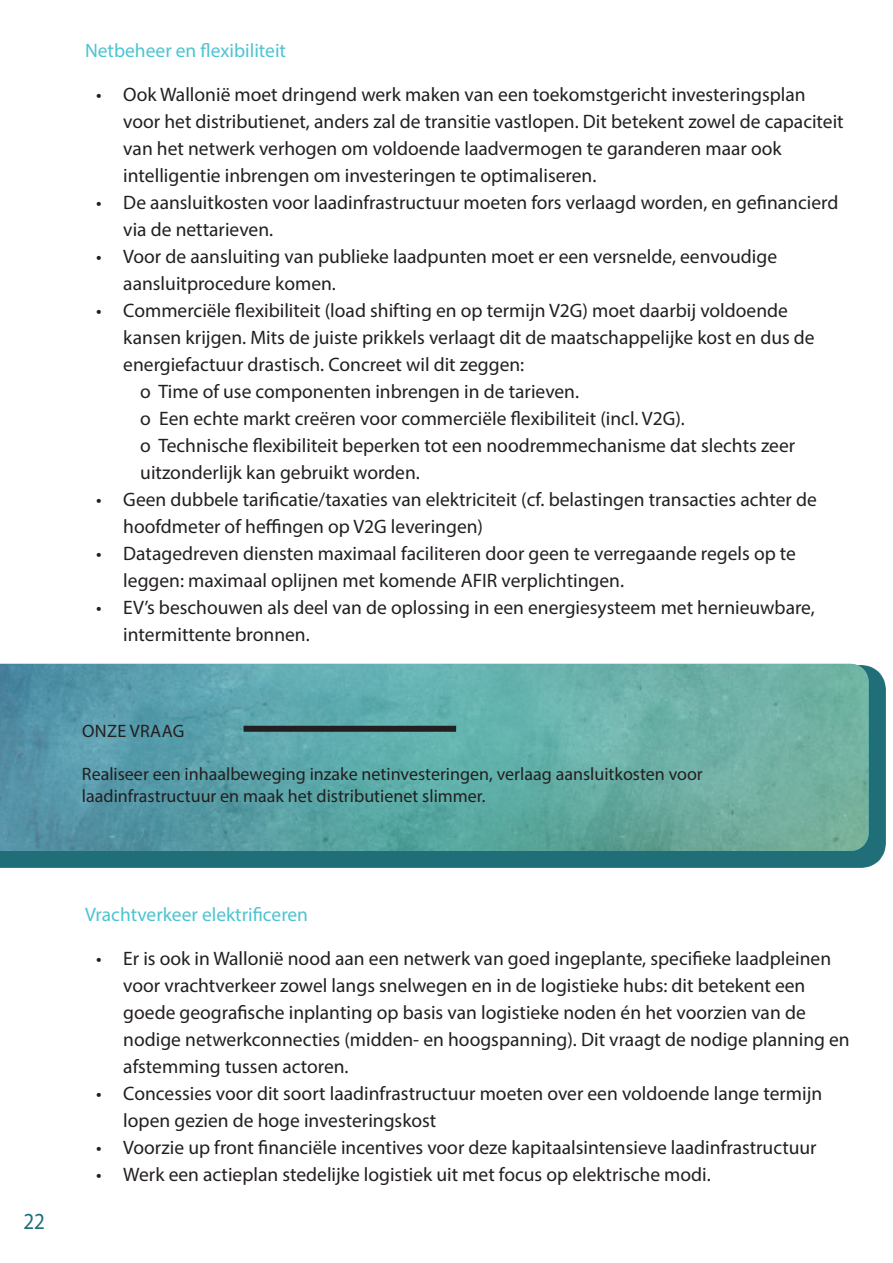
<style>
.page{position:relative;width:893px;height:1263px;background:#fff}
.page>*{position:absolute;margin:0;border:0;box-sizing:border-box;transform-origin:0 0}
.t1{font:23.1px "Myriad Pro";color:#206e77;scale:.91 1}
.t2{font:19.5px/27px "Myriad Pro";color:#231f20}
.Page_Section_Title_-_Bold_Blue{font:19.5px "Myriad Pro";color:#4dc4d1}
.t3{font:18px/21.6px "Myriad Pro";color:#231f20}
.t4{font:18px "Myriad Pro";letter-spacing:.02em;color:#231f20}
</style>
<div class="page">
<div style="left:0;top:665px;width:885px;height:202px;background:#206e77"></div>
<img style="left:0;top:664px;width:869px;height:187px">
<div style="left:243px;top:726px;width:213px;height:6px;background:#231f20"></div>
<p class="Page_Section_Title_-_Bold_Blue" style="left:85px;top:39px;width:202px">Netbeheer en flexibiliteit</p>
<p class="t2" style="left:123px;top:81px;width:722px;text-indent:-27px">• Ook Wallonië moet dringend werk maken van een toekomstgericht investeringsplan voor het distributienet, anders zal de transitie vastlopen. Dit betekent zowel de capaciteit van het netwerk verhogen om voldoende laadvermogen te garanderen maar ook intelligentie inbrengen om investeringen te optimaliseren.</p>
<p class="t2" style="left:123px;top:189px;width:717px;text-indent:-27px">• De aansluitkosten voor laadinfrastructuur moeten fors verlaagd worden, en gefinancierd via de nettarieven.</p>
<p class="t2" style="left:123px;top:243px;width:655px;text-indent:-27px">• Voor de aansluiting van publieke laadpunten moet er een versnelde, eenvoudige aansluitprocedure komen.</p>
<p class="t2" style="left:123px;top:297px;width:693px;text-indent:-27px">• Commerciële flexibiliteit (load shifting en op termijn V2G) moet daarbij voldoende kansen krijgen. Mits de juiste prikkels verlaagt dit de maatschappelijke kost en dus de energiefactuur drastisch. Concreet wil dit zeggen:</p>
<p class="t2" style="left:140px;top:378px;width:440px">o Time of use componenten inbrengen in de tarieven.</p>
<p class="t2" style="left:140px;top:405px;width:546px">o Een echte markt creëren voor commerciële flexibiliteit (incl. V2G).</p>
<p class="t2" style="left:140px;top:432px;width:656px">o Technische flexibiliteit beperken tot een noodremmechanisme dat slechts zeer uitzonderlijk kan gebruikt worden.</p>
<p class="t2" style="left:123px;top:486px;width:695px;text-indent:-27px">• Geen dubbele tarificatie/taxaties van elektriciteit (cf. belastingen transacties achter de hoofdmeter of heffingen op V2G leveringen)</p>
<p class="t2" style="left:123px;top:540px;width:674px;text-indent:-27px">• Datagedreven diensten maximaal faciliteren door geen te verregaande regels op te leggen: maximaal oplijnen met komende AFIR verplichtingen.</p>
<p class="t2" style="left:123px;top:594px;width:693px;text-indent:-27px">• EV’s beschouwen als deel van de oplossing in een energiesysteem met hernieuwbare, intermittente bronnen.</p>
<p class="t4" style="left:82px;top:720px;width:104px">ONZE VRAAG</p>
<p class="t3" style="left:82px;top:763px;width:622px">Realiseer een inhaalbeweging inzake netinvesteringen, verlaag aansluitkosten voor laadinfrastructuur en maak het distributienet slimmer.</p>
<p class="t1" style="left:23px;top:1207px;width:25px">22</p>
<p class="Page_Section_Title_-_Bold_Blue" style="left:85px;top:902px;width:225px">Vrachtverkeer elektrificeren</p>
<p class="t2" style="left:123px;top:944px;width:728px;text-indent:-27px">• Er is ook in Wallonië nood aan een netwerk van goed ingeplante, specifieke laadpleinen voor vrachtverkeer zowel langs snelwegen en in de logistieke hubs: dit betekent een goede geografische inplanting op basis van logistieke noden én het voorzien van de nodige netwerkconnecties (midden- en hoogspanning). Dit vraagt de nodige planning en afstemming tussen actoren.</p>
<p class="t2" style="left:123px;top:1079px;width:700px;text-indent:-27px">• Concessies voor dit soort laadinfrastructuur moeten over een voldoende lange termijn lopen gezien de hoge investeringskost</p>
<p class="t2" style="left:96px;top:1133px;width:722px">• Voorzie up front financiële incentives voor deze kapitaalsintensieve laadinfrastructuur</p>
<p class="t2" style="left:96px;top:1160px;width:616px">• Werk een actieplan stedelijke logistiek uit met focus op elektrische modi.</p>
</div>
